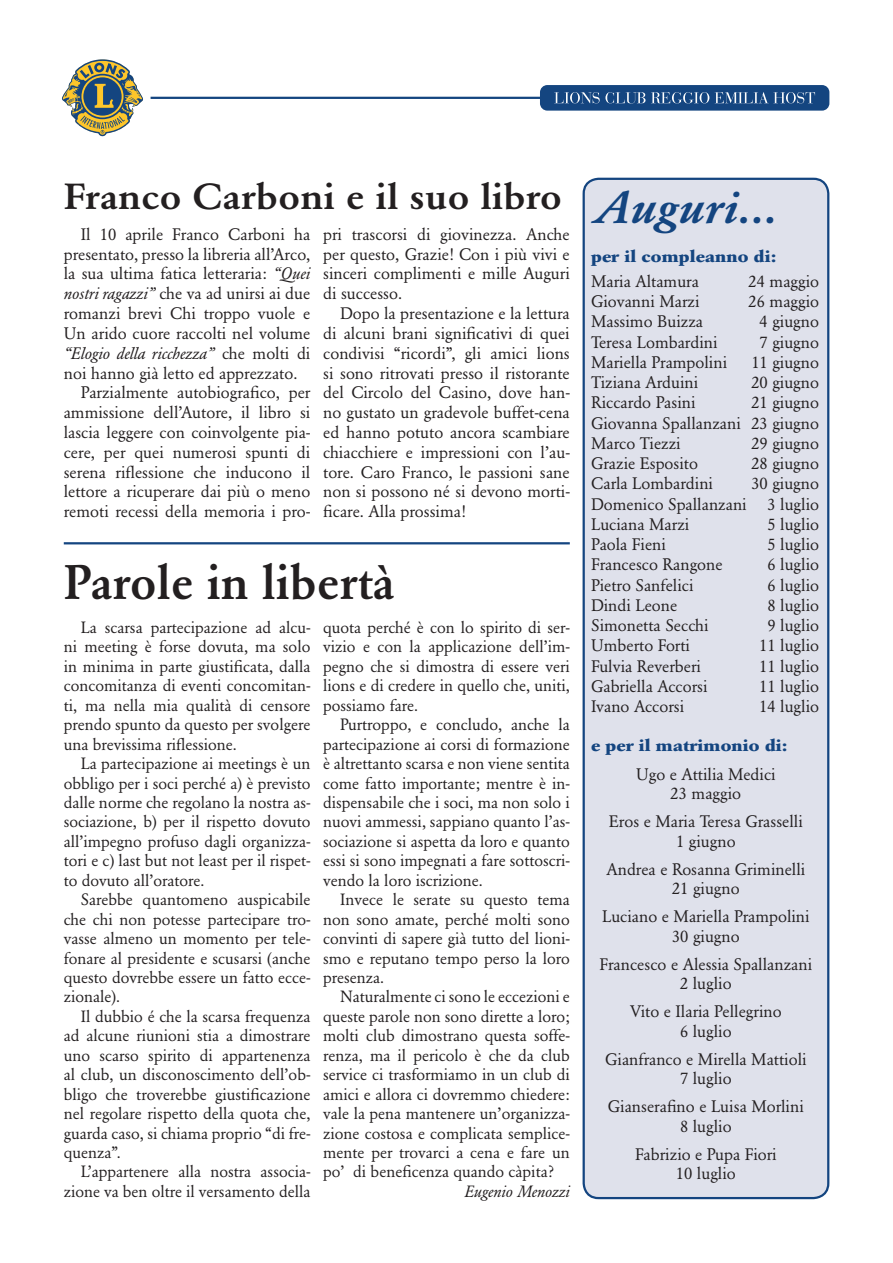
<style>
.page{position:relative;width:893px;height:1263px;background:#fff}
.page>*{position:absolute;margin:0;border:0;box-sizing:border-box;transform-origin:0 0}
.Titolo{font:500 48px "Garamond BE";color:#231f20}
.TESTO{font:italic 500 45px "Garamond BE";letter-spacing:.02em;color:#144580;scale:1.09 1}
.Titolo-2{font:500 36px "Garamond BE";color:#231f20;scale:1.1 1}
.TESTO-2{font:16.5px/19.8px "Garamond BE";color:#231f20;text-align:justify}
.TESTO-3{font:700 16.5px "Garamond BE";letter-spacing:.01em;color:#144580;scale:1.2 1}
.TESTO-4{font:16.2px/19.5px "Garamond BE";color:#231f20;text-align:justify}
.TESTO-5{font:italic 16.2px "Garamond BE";color:#231f20}
.s1{font-style:italic}
</style>
<div class="page">
<div style="left:584px;top:179px;width:244px;height:1019px;background:#dfe1eb;border-radius:15px"></div>
<div style="left:583px;top:178px;width:246px;height:1021px;border:2px solid #144580;border-radius:15px"></div>
<svg style="left:62px;top:59px;width:81px;height:77px"></svg>
<hr style="left:151px;top:97px;width:440px;height:2px;background:#144580">
<div style="left:540px;top:85px;width:289px;height:26px;background:#144580;border-radius:7px"></div>
<svg style="left:554px;top:92px;width:91px;height:11px"></svg>
<svg style="left:651px;top:92px;width:58px;height:11px"></svg>
<svg style="left:715px;top:92px;width:100px;height:11px"></svg>
<hr style="left:64px;top:542px;width:506px;height:2px;background:#144580">
<p class="Titolo-2" style="left:64px;top:175px;width:454px">Franco Carboni e il suo libro</p>
<p class="TESTO-2" style="left:64px;top:224px;width:248px;text-indent:17px">Il 10 aprile Franco Carboni ha presentato, presso la libreria all’Arco, la sua ultima fatica letteraria: <span class="s1">“Quei nostri ragazzi”</span> che va ad unirsi ai due romanzi brevi Chi troppo vuole e Un arido cuore raccolti nel volume <span class="s1">“Elogio della ricchezza”</span> che molti di noi hanno già letto ed apprezzato.</p>
<p class="TESTO-2" style="left:64px;top:383px;width:248px;text-indent:17px">Parzialmente autobiografico, per ammissione dell’Autore, il libro si lascia leggere con coinvolgente pia&shy;cere, per quei numerosi spunti di serena riflessione che inducono il lettore a ricuperare dai più o meno remoti recessi della memoria i pro-</p>
<p class="TESTO-2" style="left:323px;top:224px;width:248px">pri trascorsi di giovinezza. Anche per questo, Grazie! Con i più vivi e sinceri complimenti e mille Auguri di successo.</p>
<p class="TESTO-2" style="left:323px;top:304px;width:248px;text-indent:17px">Dopo la presentazione e la lettura di alcuni brani significativi di quei condivisi “ricordi”, gli amici lions si sono ritrovati presso il ristorante del Circolo del Casino, dove han&shy;no gustato un gradevole buffet-cena ed hanno potuto ancora scambiare chiacchiere e impressioni con l’au&shy;tore. Caro Franco, le passioni sane non si possono né si devono morti&shy;ficare. Alla prossima!</p>
<p class="Titolo" style="left:64px;top:555px;width:333px">Parole in libertà</p>
<p class="TESTO-4" style="left:64px;top:618px;width:248px;text-indent:17px">La scarsa partecipazione ad alcu&shy;ni meeting è forse dovuta, ma solo in minima in parte giustificata, dalla concomitanza di eventi concomitan&shy;ti, ma nella mia qualità di censore prendo spunto da questo per svolgere una brevissima riflessione.</p>
<p class="TESTO-4" style="left:64px;top:754px;width:248px;text-indent:17px">La partecipazione ai meetings è un obbligo per i soci perché a) è previsto dalle norme che regolano la nostra as&shy;sociazione, b) per il rispetto dovuto all’impegno profuso dagli organizza&shy;tori e c) last but not least per il rispet&shy;to dovuto all’oratore.</p>
<p class="TESTO-4" style="left:64px;top:890px;width:248px;text-indent:17px">Sarebbe quantomeno auspicabile che chi non potesse partecipare tro&shy;vasse almeno un momento per tele&shy;fonare al presidente e scusarsi (anche questo dovrebbe essere un fatto ecce&shy;zionale).</p>
<p class="TESTO-4" style="left:64px;top:1007px;width:248px;text-indent:17px">Il dubbio é che la scarsa frequenza ad alcune riunioni stia a dimostrare uno scarso spirito di appartenenza al club, un disconoscimento dell’ob&shy;bligo che troverebbe giustificazione nel regolare rispetto della quota che, guarda caso, si chiama proprio “di fre&shy;quenza”.</p>
<p class="TESTO-4" style="left:64px;top:1162px;width:248px;text-align:right">L’appartenere alla nostra associa&shy;zione va ben oltre il versamento della</p>
<p class="TESTO-4" style="left:323px;top:618px;width:248px">quota perché è con lo spirito di ser&shy;vizio e con la applicazione dell’im&shy;pegno che si dimostra di essere veri lions e di credere in quello che, uniti, possiamo fare.</p>
<p class="TESTO-4" style="left:323px;top:715px;width:248px;text-indent:17px">Purtroppo, e concludo, anche la partecipazione ai corsi di formazione è altrettanto scarsa e non viene sentita come fatto importante; mentre è in&shy;dispensabile che i soci, ma non solo i nuovi ammessi, sappiano quanto l’as&shy;sociazione si aspetta da loro e quanto essi si sono impegnati a fare sottoscri&shy;vendo la loro iscrizione.</p>
<p class="TESTO-4" style="left:323px;top:890px;width:248px;text-indent:17px">Invece le serate su questo tema non sono amate, perché molti sono convinti di sapere già tutto del lioni&shy;smo e reputano tempo perso la loro presenza.</p>
<p class="TESTO-4" style="left:323px;top:987px;width:248px;text-indent:17px">Naturalmente ci sono le eccezioni e queste parole non sono dirette a loro; molti club dimostrano questa soffe&shy;renza, ma il pericolo è che da club service ci trasformiamo in un club di amici e allora ci dovremmo chiedere: vale la pena mantenere un’organizza&shy;zione costosa e complicata semplice&shy;mente per trovarci a cena e fare un po’ di beneficenza quando càpita?</p>
<p class="TESTO-5" style="left:465px;top:1182px;width:107px">Eugenio Menozzi</p>
<p class="TESTO" style="left:591px;top:182px;width:172px">Auguri...</p>
<p class="TESTO-3" style="left:591px;top:247px;width:155px">per il compleanno di:</p>
<p class="TESTO-2" style="left:591px;top:271px;width:109px">Maria Altamura</p>
<p class="TESTO-2" style="left:749px;top:271px;width:72px">24 maggio</p>
<p class="TESTO-2" style="left:591px;top:292px;width:110px">Giovanni Marzi</p>
<p class="TESTO-2" style="left:749px;top:292px;width:72px">26 maggio</p>
<p class="TESTO-2" style="left:591px;top:312px;width:114px">Massimo Buizza</p>
<p class="TESTO-2" style="left:760px;top:312px;width:61px">4 giugno</p>
<p class="TESTO-2" style="left:591px;top:332px;width:128px">Teresa Lombardini</p>
<p class="TESTO-2" style="left:760px;top:332px;width:61px">7 giugno</p>
<p class="TESTO-2" style="left:591px;top:352px;width:138px">Mariella Prampolini</p>
<p class="TESTO-2" style="left:751px;top:352px;width:69px">11 giugno</p>
<p class="TESTO-2" style="left:591px;top:373px;width:109px">Tiziana Arduini</p>
<p class="TESTO-2" style="left:751px;top:373px;width:69px">20 giugno</p>
<p class="TESTO-2" style="left:591px;top:393px;width:106px">Riccardo Pasini</p>
<p class="TESTO-2" style="left:751px;top:393px;width:69px">21 giugno</p>
<p class="TESTO-2" style="left:591px;top:413px;width:229px">Giovanna Spallanzani 23 giugno</p>
<p class="TESTO-2" style="left:591px;top:433px;width:91px">Marco Tiezzi</p>
<p class="TESTO-2" style="left:751px;top:433px;width:69px">29 giugno</p>
<p class="TESTO-2" style="left:591px;top:454px;width:108px">Grazie Esposito</p>
<p class="TESTO-2" style="left:751px;top:454px;width:69px">28 giugno</p>
<p class="TESTO-2" style="left:591px;top:474px;width:124px">Carla Lombardini</p>
<p class="TESTO-2" style="left:751px;top:474px;width:69px">30 giugno</p>
<p class="TESTO-2" style="left:591px;top:494px;width:157px">Domenico Spallanzani</p>
<p class="TESTO-2" style="left:767px;top:494px;width:53px">3 luglio</p>
<p class="TESTO-2" style="left:591px;top:514px;width:100px">Luciana Marzi</p>
<p class="TESTO-2" style="left:767px;top:514px;width:53px">5 luglio</p>
<p class="TESTO-2" style="left:591px;top:535px;width:76px">Paola Fieni</p>
<p class="TESTO-2" style="left:767px;top:535px;width:53px">5 luglio</p>
<p class="TESTO-2" style="left:591px;top:555px;width:133px">Francesco Rangone</p>
<p class="TESTO-2" style="left:767px;top:555px;width:53px">6 luglio</p>
<p class="TESTO-2" style="left:591px;top:575px;width:104px">Pietro Sanfelici</p>
<p class="TESTO-2" style="left:767px;top:575px;width:53px">6 luglio</p>
<p class="TESTO-2" style="left:591px;top:595px;width:88px">Dindi Leone</p>
<p class="TESTO-2" style="left:767px;top:595px;width:53px">8 luglio</p>
<p class="TESTO-2" style="left:591px;top:616px;width:119px">Simonetta Secchi</p>
<p class="TESTO-2" style="left:767px;top:616px;width:53px">9 luglio</p>
<p class="TESTO-2" style="left:591px;top:636px;width:101px">Umberto Forti</p>
<p class="TESTO-2" style="left:759px;top:636px;width:61px">11 luglio</p>
<p class="TESTO-2" style="left:591px;top:656px;width:112px">Fulvia Reverberi</p>
<p class="TESTO-2" style="left:759px;top:656px;width:61px">11 luglio</p>
<p class="TESTO-2" style="left:591px;top:676px;width:118px">Gabriella Accorsi</p>
<p class="TESTO-2" style="left:759px;top:676px;width:61px">11 luglio</p>
<p class="TESTO-2" style="left:591px;top:697px;width:95px">Ivano Accorsi</p>
<p class="TESTO-2" style="left:759px;top:697px;width:61px">14 luglio</p>
<p class="TESTO-3" style="left:591px;top:736px;width:165px">e per il matrimonio di:</p>
<p class="TESTO-2" style="left:636px;top:764px;width:141px">Ugo e Attilia Medici</p>
<p class="TESTO-2" style="left:671px;top:783px;width:72px">23 maggio</p>
<p class="TESTO-2" style="left:609px;top:811px;width:195px">Eros e Maria Teresa Grasselli</p>
<p class="TESTO-2" style="left:676px;top:831px;width:61px">1 giugno</p>
<p class="TESTO-2" style="left:606px;top:859px;width:200px">Andrea e Rosanna Griminelli</p>
<p class="TESTO-2" style="left:672px;top:878px;width:69px">21 giugno</p>
<p class="TESTO-2" style="left:602px;top:906px;width:209px">Luciano e Mariella Prampolini</p>
<p class="TESTO-2" style="left:672px;top:926px;width:69px">30 giugno</p>
<p class="TESTO-2" style="left:599px;top:954px;width:214px">Francesco e Alessia Spallanzani</p>
<p class="TESTO-2" style="left:680px;top:973px;width:53px">2 luglio</p>
<p class="TESTO-2" style="left:630px;top:1001px;width:153px">Vito e Ilaria Pellegrino</p>
<p class="TESTO-2" style="left:680px;top:1021px;width:53px">6 luglio</p>
<p class="TESTO-2" style="left:605px;top:1049px;width:203px">Gianfranco e Mirella Mattioli</p>
<p class="TESTO-2" style="left:680px;top:1068px;width:53px">7 luglio</p>
<p class="TESTO-2" style="left:608px;top:1096px;width:197px">Gianserafino e Luisa Morlini</p>
<p class="TESTO-2" style="left:680px;top:1116px;width:53px">8 luglio</p>
<p class="TESTO-2" style="left:635px;top:1144px;width:143px">Fabrizio e Pupa Fiori</p>
<p class="TESTO-2" style="left:676px;top:1163px;width:61px">10 luglio</p>
</div>
